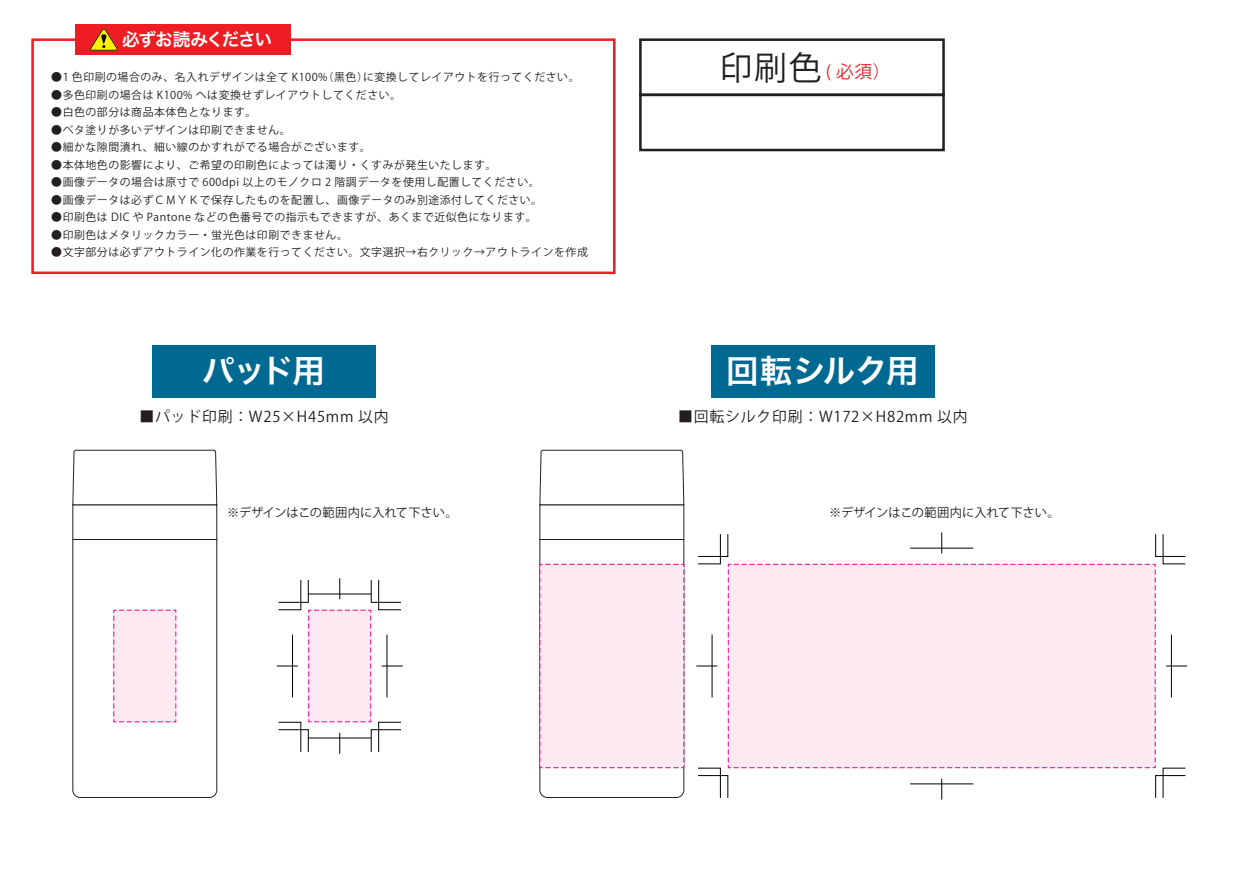
<style>
.page{position:relative;width:1256px;height:883px;background:#fff}
.page>*{position:absolute;margin:0;border:0;box-sizing:border-box;transform-origin:0 0}
.t1{font:32.38px "Hira Kaku Pro N W6";letter-spacing:-.04em;color:#fff}
.t2{font:17.68px "Hira Kaku Pro N W6";letter-spacing:-.075em;color:#fff}
.t3{font:17.41px "Koz Go Pro";color:#ee1d23}
.t4{font:14.88px "Koz Go Pro";letter-spacing:.05em;color:#231f20}
.t5{font:12.25px "Koz Go Pro";color:#231f20}
.t6{font:10.85px "Koz Go Pro";letter-spacing:.05em;color:#231f20}
.s1{font-size:32.9px;color:#231f20}
</style>
<div class="page">
<svg style="left:539px;top:449px;width:145px;height:56px"></svg>
<svg style="left:72px;top:449px;width:145px;height:56px"></svg>
<div style="left:711px;top:346px;width:223px;height:52px;background:#006991"></div>
<div style="left:153px;top:346px;width:223px;height:52px;background:#006991"></div>
<svg style="left:539px;top:539px;width:145px;height:259px"></svg>
<svg style="left:72px;top:539px;width:145px;height:259px"></svg>
<svg style="left:277px;top:578px;width:125px;height:176px"></svg>
<svg style="left:696px;top:532px;width:490px;height:268px"></svg>
<div style="left:31px;top:38px;width:584px;height:236px;background:#fff;border:3px solid #ee1d23"></div>
<div style="left:75px;top:25px;width:216px;height:30px;background:#ee1d23"></div>
<svg style="left:90px;top:29px;width:27px;height:22px"></svg>
<div style="left:639px;top:38px;width:305px;height:58px;border:3px solid #231f20"></div>
<div style="left:639px;top:94px;width:305px;height:57px;border:3px solid #231f20"></div>
<h2 class="t2" style="left:122px;top:23px;width:151px">必ずお読みください</h2>
<p class="t6" style="left:51px;top:70px;width:529px">●1 色印刷の場合のみ、名入れデザインは全て K100%（黒色）に変換してレイアウトを行ってください。</p>
<p class="t6" style="left:51px;top:88px;width:351px">●多色印刷の場合は K100% へは変換せずレイアウトしてください。</p>
<p class="t6" style="left:51px;top:105px;width:207px">●白色の部分は商品本体色となります。</p>
<p class="t6" style="left:51px;top:123px;width:241px">●ベタ塗りが多いデザインは印刷できません。</p>
<p class="t6" style="left:51px;top:140px;width:321px">●細かな隙間潰れ、細い線のかすれがでる場合がございます。</p>
<p class="t6" style="left:51px;top:158px;width:446px">●本体地色の影響により、ご希望の印刷色によっては濁り・くすみが発生いたします。</p>
<p class="t6" style="left:51px;top:175px;width:490px">●画像データの場合は原寸で 600dpi 以上のモノクロ 2 階調データを使用し配置してください。</p>
<p class="t6" style="left:51px;top:193px;width:492px">●画像データは必ずＣＭＹＫで保存したものを配置し、画像データのみ別途添付してください。</p>
<p class="t6" style="left:51px;top:210px;width:487px">●印刷色は DIC や Pantone などの色番号での指示もできますが、あくまで近似色になります。</p>
<p class="t6" style="left:51px;top:228px;width:298px">●印刷色はメタリックカラー・蛍光色は印刷できません。</p>
<p class="t6" style="left:51px;top:245px;width:538px">●文字部分は必ずアウトライン化の作業を行ってください。文字選択→右クリック→アウトラインを作成</p>
<h1 class="t1" style="left:202px;top:342px;width:124px">パッド用</h1>
<h3 class="t4" style="left:139px;top:407px;width:250px">■パッド印刷：W25×H45mm 以内</h3>
<h3 class="t3" style="left:719px;top:61px;width:172px"><span class="s1">印刷色</span> ( 必須）</h3>
<h1 class="t1" style="left:726px;top:342px;width:194px">回転シルク用</h1>
<h3 class="t4" style="left:678px;top:407px;width:291px">■回転シルク印刷：W172×H82mm 以内</h3>
<p class="t5" style="left:227px;top:505px;width:232px">※デザインはこの範囲内に入れて下さい。</p>
<p class="t5" style="left:829px;top:505px;width:232px">※デザインはこの範囲内に入れて下さい。</p>
</div>
